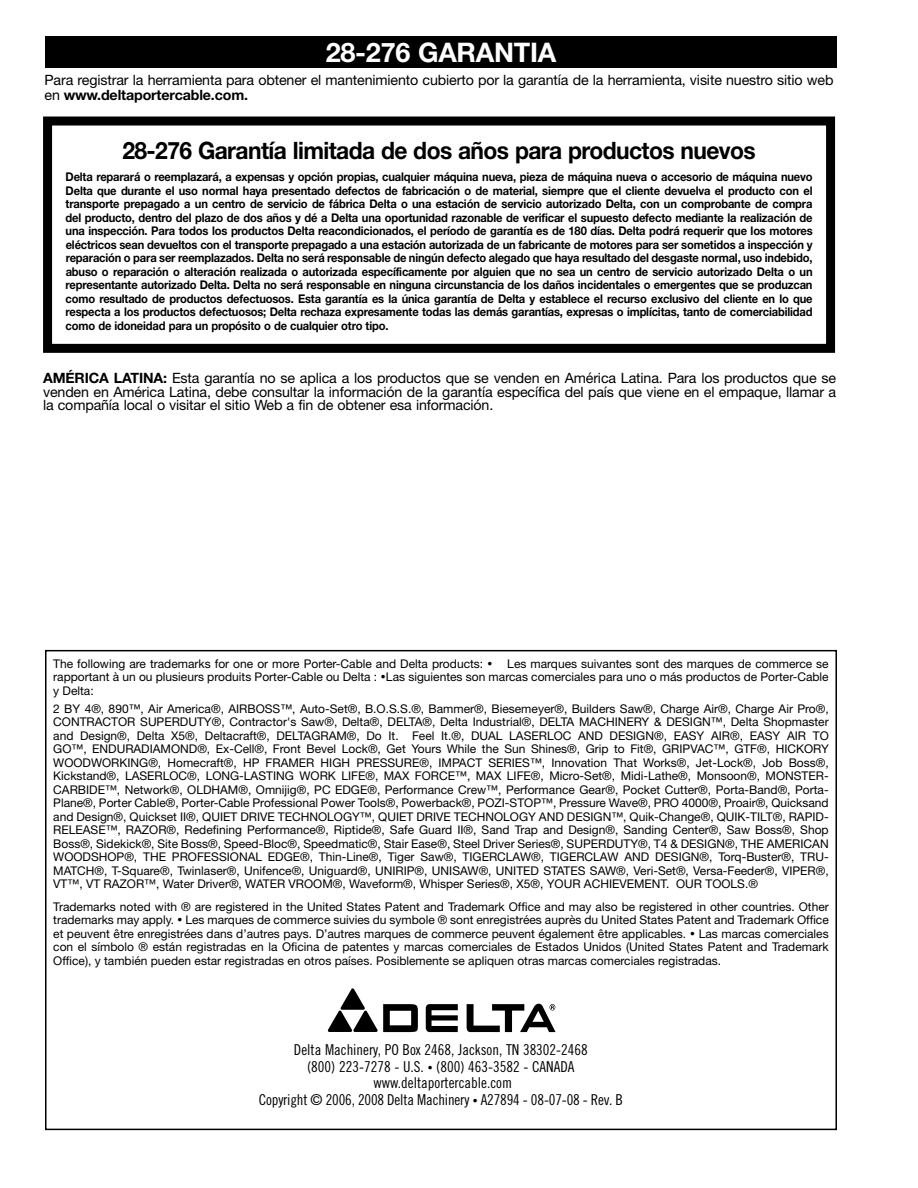
<style>
.page{position:relative;width:918px;height:1188px;background:#fff}
.page>*{position:absolute;margin:0;border:0;box-sizing:border-box;transform-origin:0 0}
.t1{font:700 27px "Helvetica Neue";letter-spacing:-.01em;color:#fff}
.t2{font:700 24px "Helvetica Neue";letter-spacing:-.025em;color:#000;scale:.95 1}
.t3{font:15px/16.6px "Trade Gothic Cond Eighteen";color:#000;text-align:center}
.t4{font:14.25px/13.5px "Helvetica Neue";letter-spacing:-.01em;color:#000}
.t5{font:12px/13.5px "Helvetica Neue";color:#000;text-align:justify}
.t6{font:700 12px/13.5px "Helvetica Neue";letter-spacing:-.015em;color:#000;text-align:justify;scale:.93 1}
.s1{font-weight:700}
</style>
<div class="page">
<svg style="left:328px;top:988px;width:90px;height:44px"></svg>
<svg style="left:426px;top:1004px;width:32px;height:28px"></svg>
<svg style="left:466px;top:1003px;width:90px;height:29px"></svg>
<div style="left:45px;top:36px;width:792px;height:31px;background:#000"></div>
<div style="left:43px;top:117px;width:792px;height:236px;border:9px solid #000"></div>
<h1 class="t1" style="left:326px;top:35px;width:232px">28-276 GARANTIA</h1>
<p class="t4" style="left:45px;top:72px;width:791px;line-height:15px">Para registrar la herramienta para obtener el mantenimiento cubierto por la garantía de la herramienta, visite nuestro sitio web en <span class="s1">www.deltaportercable.com.</span></p>
<h2 class="t2" style="left:122px;top:135px;width:668px">28-276 Garantía limitada de dos años para productos nuevos</h2>
<p class="t6" style="left:66px;top:170px;width:805px">Delta reparará o reemplazará, a expensas y opción propias, cualquier máquina nueva, pieza de máquina nueva o accesorio de máquina nuevo Delta que durante el uso normal haya presentado defectos de fabricación o de material, siempre que el cliente devuelva el producto con el transporte prepagado a un centro de servicio de fábrica Delta o una estación de servicio autorizado Delta, con un comprobante de compra del producto, dentro del plazo de dos años y dé a Delta una oportunidad razonable de verificar el supuesto defecto mediante la realización de una inspección. Para todos los productos Delta reacondicionados, el período de garantía es de 180 días. Delta podrá requerir que los motores eléctricos sean devueltos con el transporte prepagado a una estación autorizada de un fabricante de motores para ser sometidos a inspección y reparación o para ser reemplazados. Delta no será responsable de ningún defecto alegado que haya resultado del desgaste normal, uso indebido, abuso o reparación o alteración realizada o autorizada específicamente por alguien que no sea un centro de servicio autorizado Delta o un representante autorizado Delta. Delta no será responsable en ninguna circunstancia de los daños incidentales o emergentes que se produzcan como resultado de productos defectuosos. Esta garantía es la única garantía de Delta y establece el recurso exclusivo del cliente en lo que respecta a los productos defectuosos; Delta rechaza expresamente todas las demás garantías, expresas o implícitas, tanto de comerciabilidad como de idoneidad para un propósito o de cualquier otro tipo.</p>
<p class="t4" style="left:43px;top:371px;width:795px;text-align:justify"><span class="s1">AMÉRICA LATINA:</span> Esta garantía no se aplica a los productos que se venden en América Latina. Para los productos que se venden en América Latina, debe consultar la información de la garantía específica del país que viene en el empaque, llamar a la compañía local o visitar el sitio Web a fin de obtener esa información.</p>
<p class="t5" style="left:53px;top:656px;width:777px">The following are trademarks for one or more Porter-Cable and Delta products: • Les marques suivantes sont des marques de commerce se rapportant à un ou plusieurs produits Porter-Cable ou Delta : •Las siguientes son marcas comerciales para uno o más productos de Porter-Cable y Delta:</p>
<p class="t5" style="left:53px;top:701px;width:777px">2 BY 4®, 890™, Air America®, AIRBOSS™, Auto-Set®, B.O.S.S.®, Bammer®, Biesemeyer®, Builders Saw®, Charge Air®, Charge Air Pro®, CONTRACTOR SUPERDUTY®, Contractor's Saw®, Delta®, DELTA®, Delta Industrial®, DELTA MACHINERY &amp; DESIGN™, Delta Shopmaster and Design®, Delta X5®, Deltacraft®, DELTAGRAM®, Do It. Feel It.®, DUAL LASERLOC AND DESIGN®, EASY AIR®, EASY AIR TO GO™, ENDURADIAMOND®, Ex-Cell®, Front Bevel Lock®, Get Yours While the Sun Shines®, Grip to Fit®, GRIPVAC™, GTF®, HICKORY WOODWORKING®, Homecraft®, HP FRAMER HIGH PRESSURE®, IMPACT SERIES™, Innovation That Works®, Jet-Lock®, Job Boss®, Kickstand®, LASERLOC®, LONG-LASTING WORK LIFE®, MAX FORCE™, MAX LIFE®, Micro-Set®, Midi-Lathe®, Monsoon®, MONSTER-CARBIDE™, Network®, OLDHAM®, Omnijig®, PC EDGE®, Performance Crew™, Performance Gear®, Pocket Cutter®, Porta-Band®, Porta-Plane®, Porter Cable®, Porter-Cable Professional Power Tools®, Powerback®, POZI-STOP™, Pressure Wave®, PRO 4000®, Proair®, Quicksand and Design®, Quickset II®, QUIET DRIVE TECHNOLOGY™, QUIET DRIVE TECHNOLOGY AND DESIGN™, Quik-Change®, QUIK-TILT®, RAPID-RELEASE™, RAZOR®, Redefining Performance®, Riptide®, Safe Guard II®, Sand Trap and Design®, Sanding Center®, Saw Boss®, Shop Boss®, Sidekick®, Site Boss®, Speed-Bloc®, Speedmatic®, Stair Ease®, Steel Driver Series®, SUPERDUTY®, T4 &amp; DESIGN®, THE AMERICAN WOODSHOP®, THE PROFESSIONAL EDGE®, Thin-Line®, Tiger Saw®, TIGERCLAW®, TIGERCLAW AND DESIGN®, Torq-Buster®, TRU-MATCH®, T-Square®, Twinlaser®, Unifence®, Uniguard®, UNIRIP®, UNISAW®, UNITED STATES SAW®, Veri-Set®, Versa-Feeder®, VIPER®, VT™, VT RAZOR™, Water Driver®, WATER VROOM®, Waveform®, Whisper Series®, X5®, YOUR ACHIEVEMENT. OUR TOOLS.®</p>
<p class="t5" style="left:53px;top:900px;width:777px">Trademarks noted with ® are registered in the United States Patent and Trademark Office and may also be registered in other countries. Other trademarks may apply. • Les marques de commerce suivies du symbole ® sont enregistrées auprès du United States Patent and Trademark Office et peuvent être enregistrées dans d’autres pays. D’autres marques de commerce peuvent également être applicables. • Las marcas comerciales con el símbolo ® están registradas en la Oficina de patentes y marcas comerciales de Estados Unidos (United States Patent and Trademark Office), y también pueden estar registradas en otros países. Posiblemente se apliquen otras marcas comerciales registradas.</p>
<p class="t3" style="left:259px;top:1041px;width:366px">Delta Machinery, PO Box 2468, Jackson, TN 38302-2468<br>(800) 223-7278 - U.S. • (800) 463-3582 - CANADA www.deltaportercable.com<br>Copyright © 2006, 2008 Delta Machinery • A27894 - 08-07-08 - Rev. B</p>
</div>
